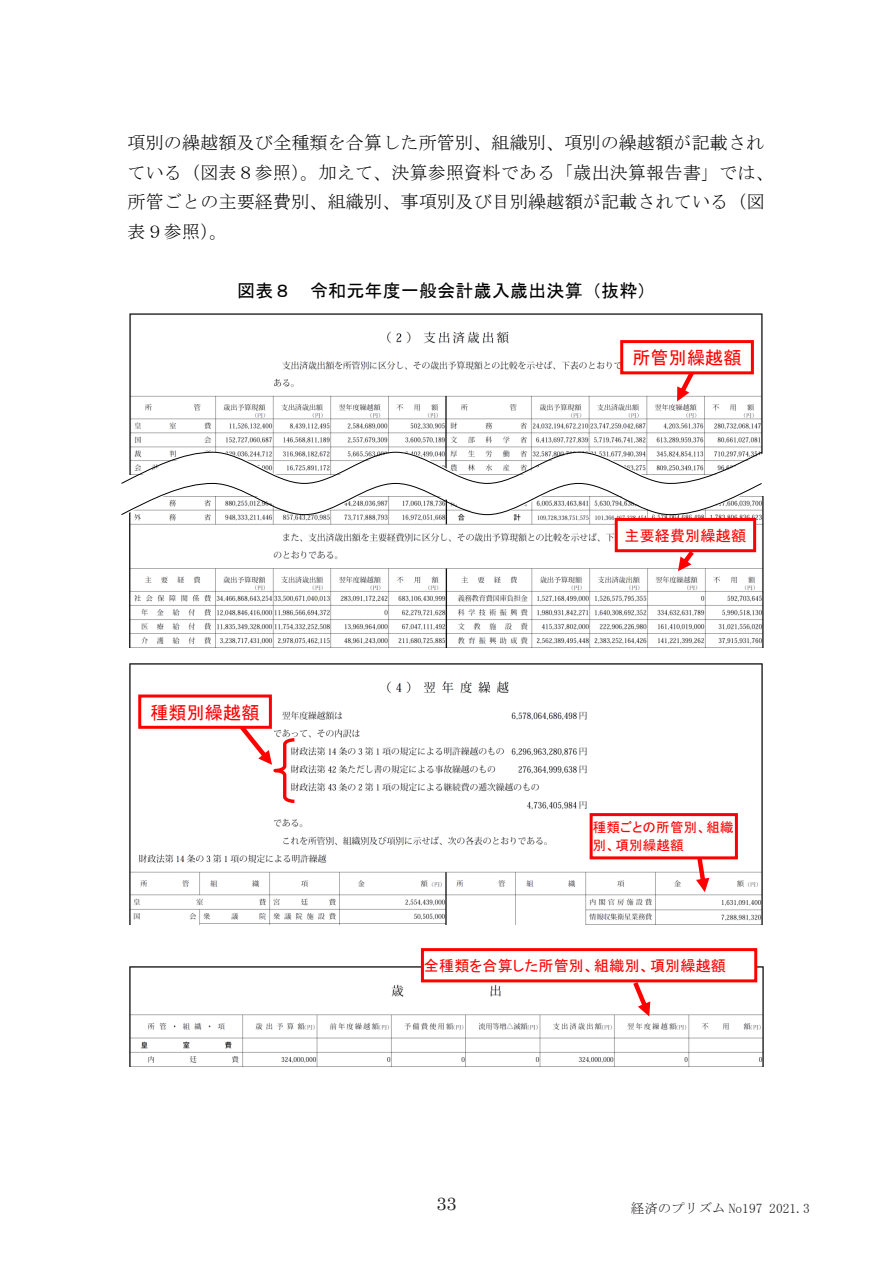
<style>
.page{position:relative;width:893px;height:1263px;background:#fff}
.page>*{position:absolute;margin:0;border:0;box-sizing:border-box;transform-origin:0 0}
.t1{font:18px/29.5px "MS Mincho";letter-spacing:.01em;color:#000}
.t2{font:18px "MS Gothic";letter-spacing:.01em;color:#000}
.t3{font:18px "MS P Gothic";letter-spacing:.01em;color:#f00}
.t4{font:18px "Century";color:#231f20}
.t5{font:15px "MS P Gothic";letter-spacing:.01em;color:#f00}
.t6{font:13.5px/17.4px "MS P Gothic";letter-spacing:.015em;color:#f00}
.t7{font:13.5px "MS Mincho";color:#231f20}
</style>
<div class="page">
<img style="left:129px;top:313px;width:633px;height:138px">
<img style="left:130px;top:516px;width:633px;height:131px">
<img style="left:129px;top:664px;width:634px;height:260px">
<img style="left:130px;top:967px;width:633px;height:99px">
<div style="left:138px;top:694px;width:134px;height:35px;border:3px solid #f00"></div>
<svg style="left:240px;top:726px;width:58px;height:79px"></svg>
<div style="left:620px;top:340px;width:134px;height:34px;border:3px solid #f00"></div>
<svg style="left:677px;top:372px;width:17px;height:29px"></svg>
<svg style="left:678px;top:552px;width:16px;height:19px"></svg>
<div style="left:616px;top:519px;width:139px;height:32px;background:#fff"></div>
<div style="left:615px;top:518px;width:141px;height:34px;border:3px solid #f00"></div>
<div style="left:590px;top:813px;width:148px;height:46px;border:3px solid #f00"></div>
<svg style="left:696px;top:858px;width:13px;height:34px"></svg>
<div style="left:422px;top:950px;width:334px;height:31px;background:#fff"></div>
<div style="left:421px;top:948px;width:336px;height:34px;border:3px solid #f00"></div>
<svg style="left:633px;top:982px;width:17px;height:34px"></svg>
<svg style="left:121px;top:451px;width:643px;height:65px"></svg>
<p class="t1" style="left:128px;top:128px;width:648px">項別の繰越額及び全種類を合算した所管別、組織別、項別の繰越額が記載されている（図表８参照）。加えて、決算参照資料である「歳出決算報告書」では、所管ごとの主要経費別、組織別、事項別及び目別繰越額が記載されている（図表９参照）。</p>
<p class="t2" style="left:237px;top:282px;width:420px">図表８ 令和元年度一般会計歳入歳出決算（抜粋）</p>
<p class="t3" style="left:632px;top:349px;width:110px">所管別繰越額</p>
<p class="t3" style="left:150px;top:703px;width:110px">種類別繰越額</p>
<p class="t5" style="left:624px;top:528px;width:123px">主要経費別繰越額</p>
<p class="t6" style="left:593px;top:819px;width:143px">種類ごとの所管別、組織別、項別繰越額</p>
<p class="t5" style="left:424px;top:958px;width:303px">全種類を合算した所管別、組織別、項別繰越額</p>
<p class="t4" style="left:436px;top:1188px;width:22px">33</p>
<p class="t7" style="left:631px;top:1201px;width:180px">経済のプリズム No197 2021.3</p>
</div>
